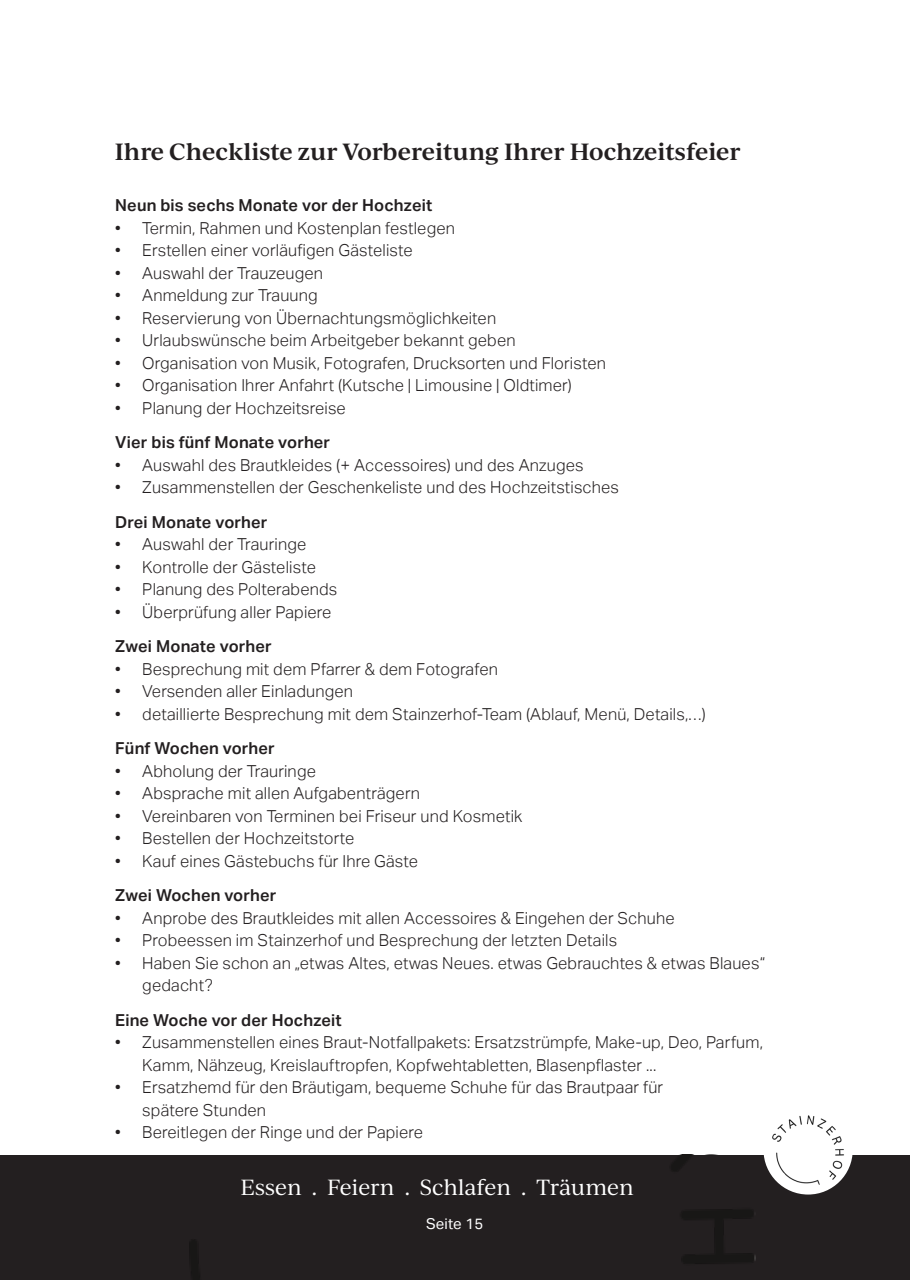
<style>
.page{position:relative;width:910px;height:1280px;background:#fff}
.page>*{position:absolute;margin:0;border:0;box-sizing:border-box;transform-origin:0 0}
.t1{font:600 22.5px "Ivy Journal";color:#231f20}
.t2{font:21px "Ivy Journal";color:#fff}
.t3{font:300 16.5px/22.5px "Aktiv Grotesk";letter-spacing:.01em;color:#231f20}
.t4{font:600 16.5px "Aktiv Grotesk";letter-spacing:.01em;color:#231f20}
.t5{font:15px "Aktiv Grotesk";letter-spacing:.01em;color:#fff}
</style>
<div class="page">
<div style="left:0;top:1155px;width:910px;height:125px;background:#231f20"></div>
<img style="left:189px;top:1155px;width:567px;height:125px">
<img style="left:763px;top:1115px;width:90px;height:80px">
<p class="t1" style="left:115px;top:135px;width:627px">Ihre Checkliste zur Vorbereitung Ihrer Hochzeitsfeier</p>
<p class="t4" style="left:115px;top:196px;width:319px">Neun bis sechs Monate vor der Hochzeit</p>
<p class="t3" style="left:115px;top:217px;width:341px">• Termin, Rahmen und Kostenplan festlegen</p>
<p class="t3" style="left:115px;top:239px;width:299px">• Erstellen einer vorläufigen Gästeliste</p>
<p class="t3" style="left:115px;top:262px;width:209px">• Auswahl der Trauzeugen</p>
<p class="t3" style="left:115px;top:284px;width:204px">• Anmeldung zur Trauung</p>
<p class="t3" style="left:115px;top:307px;width:382px">• Reservierung von Übernachtungsmöglichkeiten</p>
<p class="t3" style="left:115px;top:329px;width:402px">• Urlaubswünsche beim Arbeitgeber bekannt geben</p>
<p class="t3" style="left:115px;top:352px;width:492px">• Organisation von Musik, Fotografen, Drucksorten und Floristen</p>
<p class="t3" style="left:115px;top:374px;width:458px">• Organisation Ihrer Anfahrt (Kutsche | Limousine | Oldtimer)</p>
<p class="t3" style="left:115px;top:397px;width:232px">• Planung der Hochzeitsreise</p>
<p class="t4" style="left:115px;top:433px;width:216px">Vier bis fünf Monate vorher</p>
<p class="t3" style="left:115px;top:454px;width:470px">• Auswahl des Brautkleides (+ Accessoires) und des Anzuges</p>
<p class="t3" style="left:115px;top:476px;width:505px">• Zusammenstellen der Geschenkeliste und des Hochzeitstisches</p>
<p class="t4" style="left:115px;top:512px;width:154px">Drei Monate vorher</p>
<p class="t3" style="left:115px;top:533px;width:193px">• Auswahl der Trauringe</p>
<p class="t3" style="left:115px;top:556px;width:202px">• Kontrolle der Gästeliste</p>
<p class="t3" style="left:115px;top:578px;width:224px">• Planung des Polterabends</p>
<p class="t3" style="left:115px;top:601px;width:218px">• Überprüfung aller Papiere</p>
<p class="t4" style="left:115px;top:637px;width:158px">Zwei Monate vorher</p>
<p class="t3" style="left:115px;top:658px;width:384px">• Besprechung mit dem Pfarrer &amp; dem Fotografen</p>
<p class="t3" style="left:115px;top:680px;width:239px">• Versenden aller Einladungen</p>
<p class="t3" style="left:115px;top:703px;width:592px">• detaillierte Besprechung mit dem Stainzerhof-Team (Ablauf, Menü, Details,…)</p>
<p class="t4" style="left:115px;top:739px;width:161px">Fünf Wochen vorher</p>
<p class="t3" style="left:115px;top:760px;width:202px">• Abholung der Trauringe</p>
<p class="t3" style="left:115px;top:782px;width:306px">• Absprache mit allen Aufgabenträgern</p>
<p class="t3" style="left:115px;top:805px;width:409px">• Vereinbaren von Terminen bei Friseur und Kosmetik</p>
<p class="t3" style="left:115px;top:827px;width:241px">• Bestellen der Hochzeitstorte</p>
<p class="t3" style="left:115px;top:850px;width:304px">• Kauf eines Gästebuchs für Ihre Gäste</p>
<p class="t4" style="left:115px;top:886px;width:162px">Zwei Wochen vorher</p>
<p class="t3" style="left:115px;top:907px;width:561px">• Anprobe des Brautkleides mit allen Accessoires &amp; Eingehen der Schuhe</p>
<p class="t3" style="left:115px;top:929px;width:503px">• Probeessen im Stainzerhof und Besprechung der letzten Details</p>
<p class="t3" style="left:142px;top:952px;width:624px;text-indent:-27px">• Haben Sie schon an „etwas Altes, etwas Neues. etwas Gebrauchtes &amp; etwas Blaues“ gedacht?</p>
<p class="t4" style="left:115px;top:1010px;width:228px">Eine Woche vor der Hochzeit</p>
<p class="t3" style="left:142px;top:1031px;width:622px;text-indent:-27px">• Zusammenstellen eines Braut-Notfallpakets: Ersatzstrümpfe, Make-up, Deo, Parfum,<br>Kamm, Nähzeug, Kreislauftropfen, Kopfwehtabletten, Blasenpflaster ...</p>
<p class="t3" style="left:142px;top:1076px;width:522px;text-indent:-27px">• Ersatzhemd für den Bräutigam, bequeme Schuhe für das Brautpaar für spätere Stunden</p>
<p class="t3" style="left:115px;top:1121px;width:309px">• Bereitlegen der Ringe und der Papiere</p>
<p class="t2" style="left:241px;top:1173px;width:395px">Essen . Feiern . Schlafen . Träumen</p>
<p class="t5" style="left:426px;top:1215px;width:59px">Seite 15</p>
</div>
